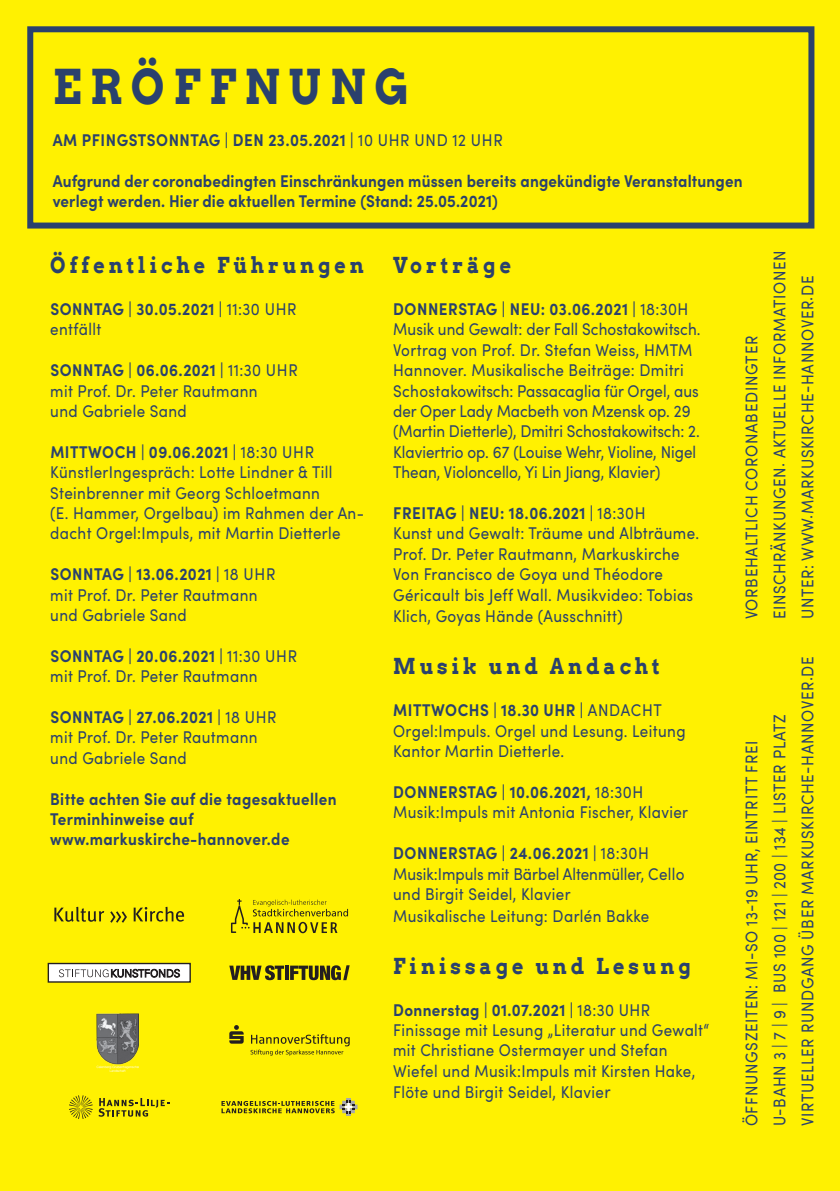
<style>
.page{position:relative;width:840px;height:1191px;background:#fff}
.page>*{position:absolute;margin:0;border:0;box-sizing:border-box;transform-origin:0 0}
.t1{font:700 48px "Arvo";letter-spacing:.2em;color:#2a416d;scale:.89 1}
.t2{font:700 22px "Arvo";letter-spacing:.2em;color:#2a416d;scale:.89 1}
.t3{font:17px/20.4px "Sofia Pro";letter-spacing:.025em;color:#2a416d;scale:.89 1}
.t4{font:17px/20.4px "Sofia Pro";color:#2a416d;scale:.89 1}
.t5{font:700 17px/20.4px "Sofia Pro";letter-spacing:.01em;color:#2a416d;scale:.89 1}
.t6{font:17px/28px "Sofia Pro";letter-spacing:.045em;color:#2a416d;scale:.89 1}
.t7{font:700 17px "Sofia Pro";letter-spacing:.035em;color:#2a416d;scale:.89 1}
.s1{font-weight:400}
.s2{font-weight:700}
.s3{font-size:18px}
</style>
<div class="page">
<div style="left:0;top:0;width:839px;height:1191px;background:#fff101"></div>
<svg style="left:69px;top:1095px;width:100px;height:24px"></svg>
<svg style="left:54px;top:906px;width:50px;height:15px"></svg>
<svg style="left:110px;top:911px;width:17px;height:11px"></svg>
<svg style="left:134px;top:906px;width:50px;height:15px"></svg>
<img style="left:96px;top:1014px;width:42px;height:57px">
<svg style="left:221px;top:1098px;width:136px;height:18px"></svg>
<svg style="left:229px;top:1025px;width:120px;height:30px"></svg>
<svg style="left:284px;top:965px;width:4px;height:15px"></svg>
<svg style="left:229px;top:965px;width:55px;height:15px"></svg>
<svg style="left:290px;top:965px;width:59px;height:15px"></svg>
<div style="left:48px;top:963px;width:142px;height:19px;background:#fff"></div>
<div style="left:48px;top:962px;width:143px;height:20px;border:1px solid #231f20"></div>
<svg style="left:59px;top:968px;width:121px;height:10px"></svg>
<svg style="left:231px;top:899px;width:117px;height:34px"></svg>
<div style="left:27px;top:26px;width:787px;height:202px;border:6px solid #2a416d"></div>
<h1 class="t1" style="left:53px;top:57px;width:401px">ERÖFFNUNG</h1>
<p class="t7" style="left:53px;top:127px;width:507px">AM PFINGSTSONNTAG | DEN 23.05.2021 | <span class="s1">10 UHR UND 12 UHR</span></p>
<p class="t5" style="left:53px;top:169px;width:776px">Aufgrund der coronabedingten Einschränkungen müssen bereits angekündigte Veranstaltungen verlegt werden. Hier die aktuellen Termine (Stand: 25.05.2021)</p>
<p class="t2" style="left:50px;top:251px;width:354px">Öffentliche Führungen</p>
<p class="t5" style="left:50px;top:297px;width:278px">SONNTAG | 30.05.2021 | <span class="s1">11:30 UHR entfällt</span></p>
<p class="t3" style="left:50px;top:359px;width:279px"><span class="s2">SONNTAG | 06.06.2021 |</span> 11:30 UHR mit Prof. Dr. Peter Rautmann<br>und Gabriele Sand</p>
<p class="t3" style="left:50px;top:440px;width:354px"><span class="s2">MITTWOCH | 09.06.2021 |</span> 18:30 UHR KünstlerIngespräch: Lotte Lindner &amp; Till Steinbrenner mit Georg Schloetmann<br>(E. Hammer, Orgelbau) im Rahmen der An&shy;dacht Orgel:Impuls, mit Martin Dietterle</p>
<p class="t3" style="left:50px;top:563px;width:254px"><span class="s2">SONNTAG | 13.06.2021 |</span> 18 UHR mit Prof. Dr. Peter Rautmann und Gabriele Sand</p>
<p class="t3" style="left:50px;top:644px;width:278px"><span class="s2">SONNTAG | 20.06.2021 |</span> 11:30 UHR mit Prof. Dr. Peter Rautmann</p>
<p class="t3" style="left:50px;top:706px;width:256px"><span class="s2">SONNTAG | 27.06.2021 |</span> 18 UHR mit Prof. Dr. Peter Rautmann und Gabriele Sand</p>
<p class="t5" style="left:50px;top:787px;width:323px">Bitte achten Sie auf die tagesaktuellen<br>Terminhinweise auf www.markuskirche-hannover.de</p>
<p class="t2" style="left:393px;top:251px;width:134px">Vorträge</p>
<p class="t4" style="left:393px;top:298px;width:347px"><span class="s2">DONNERSTAG | NEU: 03.06.2021 |</span> 18:30H Musik und Gewalt: der Fall Schostakowitsch.<br>Vortrag von Prof. Dr. Stefan Weiss, HMTM Hannover. Musikalische Beiträge: Dmitri Schostakowitsch: Passacaglia für Orgel, aus der Oper Lady Macbeth von Mzensk op. 29 (Martin Dietterle), Dmitri Schostakowitsch: 2.<br>Klaviertrio op. 67 (Louise Wehr, Violine, Nigel Thean, Violoncello, Yi Lin Jiang, Klavier)</p>
<p class="t3" style="left:393px;top:502px;width:345px"><span class="s2">FREITAG | NEU: 18.06.2021 |</span> 18:30H<br>Kunst und Gewalt: Träume und Albträume.<br>Prof. Dr. Peter Rautmann, Markuskirche Von Francisco de Goya und Théodore Géricault bis Jeff Wall. Musikvideo: Tobias Klich, Goyas Hände (Ausschnitt)</p>
<p class="t2" style="left:393px;top:652px;width:301px">Musik und Andacht</p>
<p class="t3" style="left:393px;top:699px;width:330px"><span class="s2">MITTWOCHS | 18.30 UHR |</span> ANDACHT<br>Orgel:Impuls. Orgel und Lesung. Leitung<br>Kantor Martin Dietterle.</p>
<p class="t3" style="left:393px;top:781px;width:333px"><span class="s2">DONNERSTAG | 10.06.2021,</span> 18:30H<br>Musik:Impuls mit Antonia Fischer, Klavier</p>
<p class="t3" style="left:393px;top:842px;width:329px"><span class="s2">DONNERSTAG | 24.06.2021 |</span> 18:30H Musik:Impuls mit Bärbel Altenmüller, Cello und Birgit Seidel, Klavier<br>Musikalische Leitung: Darlén Bakke</p>
<p class="t2" style="left:393px;top:951px;width:336px">Finissage und Lesung</p>
<p class="t3" style="left:393px;top:998px;width:356px"><span class="s2">Donnerstag | 01.07.2021 |</span> 18:30 UHR Finissage mit Lesung „Literatur und Gewalt“ mit Christiane Ostermayer und Stefan Wiefel und Musik:Impuls mit Kirsten Hake, Flöte und Birgit Seidel, Klavie<span class="s3">r</span></p>
<p class="t6" style="left:736px;top:619px;width:416px;rotate:-90deg">VORBEHALTLICH CORONABEDINGTER<br>EINSCHRÄNKUNGEN. AKTUELLE INFORMATIONEN<br>UNTER: WWW.MARKUSKIRCHE-HANNOVER.DE</p>
<p class="t6" style="left:736px;top:1126px;width:529px;rotate:-90deg">ÖFFNUNGSZEITEN: MI-SO 13-19 UHR, EINTRITT FREI<br>U-BAHN 3 | 7 | 9 | BUS 100 | 121 | 200 | 134 | LISTER PLATZ<br>VIRTUELLER RUNDGANG ÜBER MARKUSKIRCHE-HANNOVER.DE</p>
</div>
